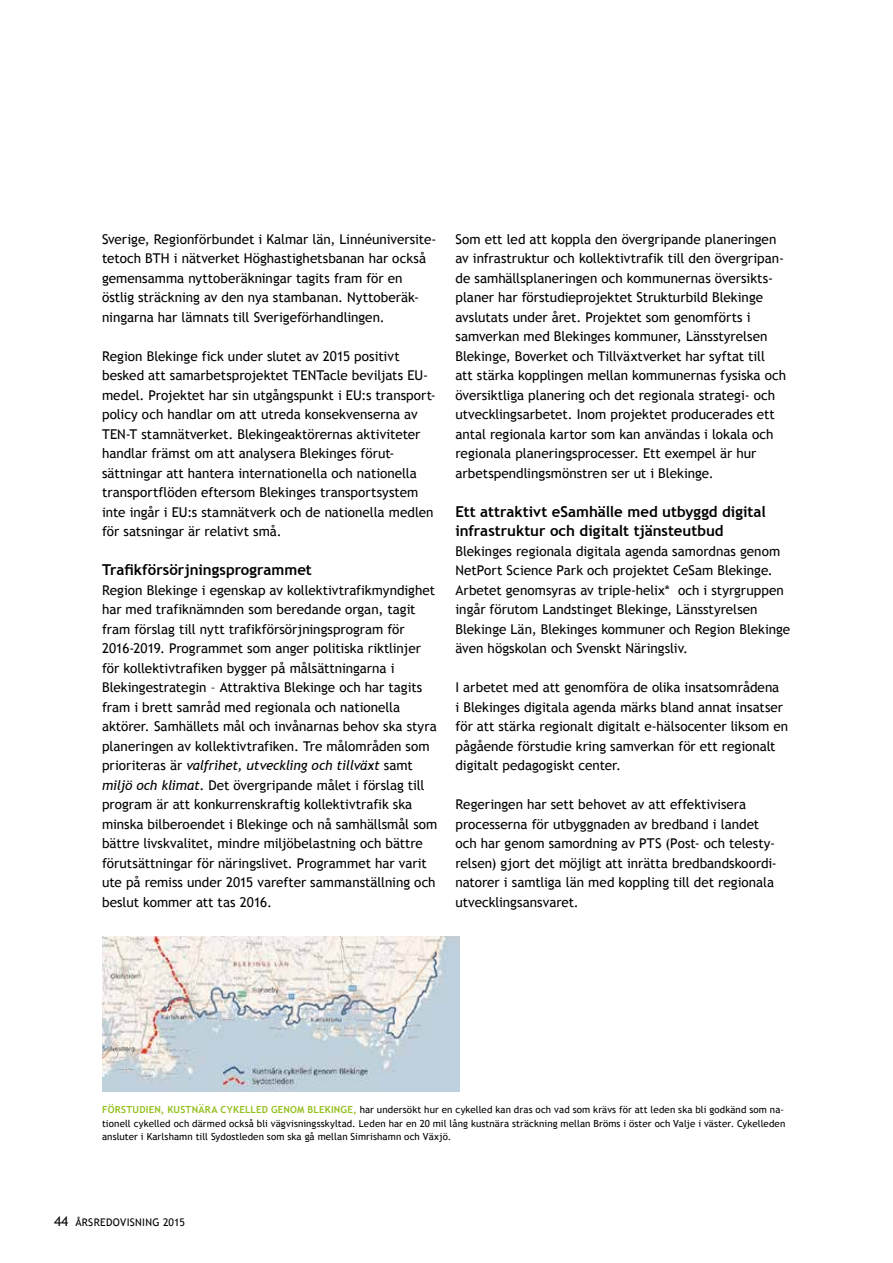
<style>
.page{position:relative;width:893px;height:1263px;background:#fff}
.page>*{position:absolute;margin:0;border:0;box-sizing:border-box;transform-origin:0 0}
.t1{font:700 15px/19.5px "Trebuchet MS";color:#000}
.t2{font:13.5px/19.5px "Trebuchet MS";letter-spacing:-.005em;color:#000}
.t3{font:10.5px "Trebuchet MS";letter-spacing:.03em;color:#000}
.t4{font:9.75px/13.5px "Trebuchet MS";letter-spacing:.01em;color:#000}
.s1{font-style:italic}
.s2{font-weight:700;color:#95c11f}
.s3{font-size:13.5px}
</style>
<div class="page">
<img style="left:102px;top:936px;width:357px;height:155px">
<p class="t2" style="left:102px;top:229px;width:336px">Sverige, Regionförbundet i Kalmar län, Linnéuniversite&shy;tetoch BTH i nätverket Höghastighetsbanan har också gemensamma nyttoberäkningar tagits fram för en östlig sträckning av den nya stambanan. Nyttoberäk&shy;ningarna har lämnats till Sverigeförhandlingen.</p>
<p class="t2" style="left:102px;top:346px;width:335px">Region Blekinge fick under slutet av 2015 positivt besked att samarbetsprojektet TENTacle beviljats EU&shy;medel. Projektet har sin utgångspunkt i EU:s transport&shy;policy och handlar om att utreda konsekvenserna av TEN -T stamnätverket. Blekingeaktörernas aktiviteter handlar främst om att analysera Blekinges förut&shy;sättningar att hantera internationella och nationella transportflöden eftersom Blekinges transportsystem inte ingår i EU:s stamnätverk och de nationella medlen för satsningar är relativt små.</p>
<p class="t1" style="left:102px;top:560px;width:211px">Trafikförsörjningsprogrammet</p>
<p class="t2" style="left:102px;top:580px;width:337px">Region Blekinge i egenskap av kollektivtrafikmyndighet har med trafiknämnden som beredande organ, tagit fram förslag till nytt trafikförsörjningsprogram för 2016-2019. Programmet som anger politiska riktlinjer för kollektivtrafiken bygger på målsättningarna i Blekingestrategin – Attraktiva Blekinge och har tagits fram i brett samråd med regionala och nationella aktörer. Samhällets mål och invånarnas behov ska styra planeringen av kollektivtrafiken. Tre målområden som prioriteras är <span class="s1">valfrihet, utveckling och tillväxt</span> samt <span class="s1">miljö och klimat</span>. Det övergripande målet i förslag till program är att konkurrenskraftig kollektivtrafik ska minska bilberoendet i Blekinge och nå samhällsmål som bättre livskvalitet, mindre miljöbelastning och bättre förutsättningar för näringslivet. Programmet har varit ute på remiss under 2015 varefter sammanställning och beslut kommer att tas 2016.</p>
<p class="t2" style="left:455px;top:229px;width:332px">Som ett led att koppla den övergripande planeringen av infrastruktur och kollektivtrafik till den övergripan&shy;de samhällsplaneringen och kommunernas översikts&shy;planer har förstudieprojektet Strukturbild Blekinge avslutats under året. Projektet som genomförts i samverkan med Blekinges kommuner, Länsstyrelsen Blekinge, Boverket och Tillväxtverket har syftat till<br>att stärka kopplingen mellan kommunernas fysiska och översiktliga planering och det regionala strategi- och utvecklingsarbetet. I nom projektet producerades ett antal regionala kartor som kan användas i lokala och regionala planeringsprocesser. Ett exempel är hur arbetspendlingsmönstren ser ut i Blekinge.</p>
<p class="t1" style="left:455px;top:502px;width:312px">Ett attraktivt eSamhälle med utbyggd digital infrastruktur och digitalt tjänsteutbud</p>
<p class="t2" style="left:455px;top:541px;width:336px">Blekinges regionala digitala agenda samordnas genom NetPort Science Park och projektet CeSam Blekinge.<br>Arbetet genomsyras av triple-helix* och i styrgruppen ingår förutom Landstinget Blekinge, Länsstyrelsen Blekinge Län, Blekinges kommuner och Region Blekinge även högskolan och Svenskt Näringsliv.</p>
<p class="t2" style="left:455px;top:678px;width:334px">I arbetet med att genomföra de olika insatsområdena<br>i Blekinges digitala agenda märks bland annat insatser för att stärka regionalt digitalt e-hälsocenter liksom en pågående förstudie kring samverkan för ett regionalt digitalt pedagogiskt center.</p>
<p class="t2" style="left:455px;top:795px;width:323px">Regeringen har sett behovet av att effektivisera processerna för utbyggnaden av bredband i landet och har genom samordning av PTS (Post- och telesty&shy;relsen) gjort det möjligt att inrätta bredbandskoordi&shy;natorer i samtliga län med koppling till det regionala utvecklingsansvaret.</p>
<p class="t4" style="left:102px;top:1103px;width:685px"><span class="s2">Förstudien, Kustnära cykelled genom Blekinge,</span> har undersökt hur en cykelled kan dras och vad som krävs för att leden ska bli godkänd som na&shy;tionell cykelled och därmed också bli vägvisningsskyltad. Leden har en 20 mil lång kustnära sträckning mellan Bröms i öster och Valje i väster. Cykelleden ansluter i Karlshamn till Sydostleden som ska gå mellan Simrishamn och Växjö.</p>
<p class="t3" style="left:54px;top:1216px;width:133px"><span class="s3">44</span> Årsredovisning 2015</p>
</div>
